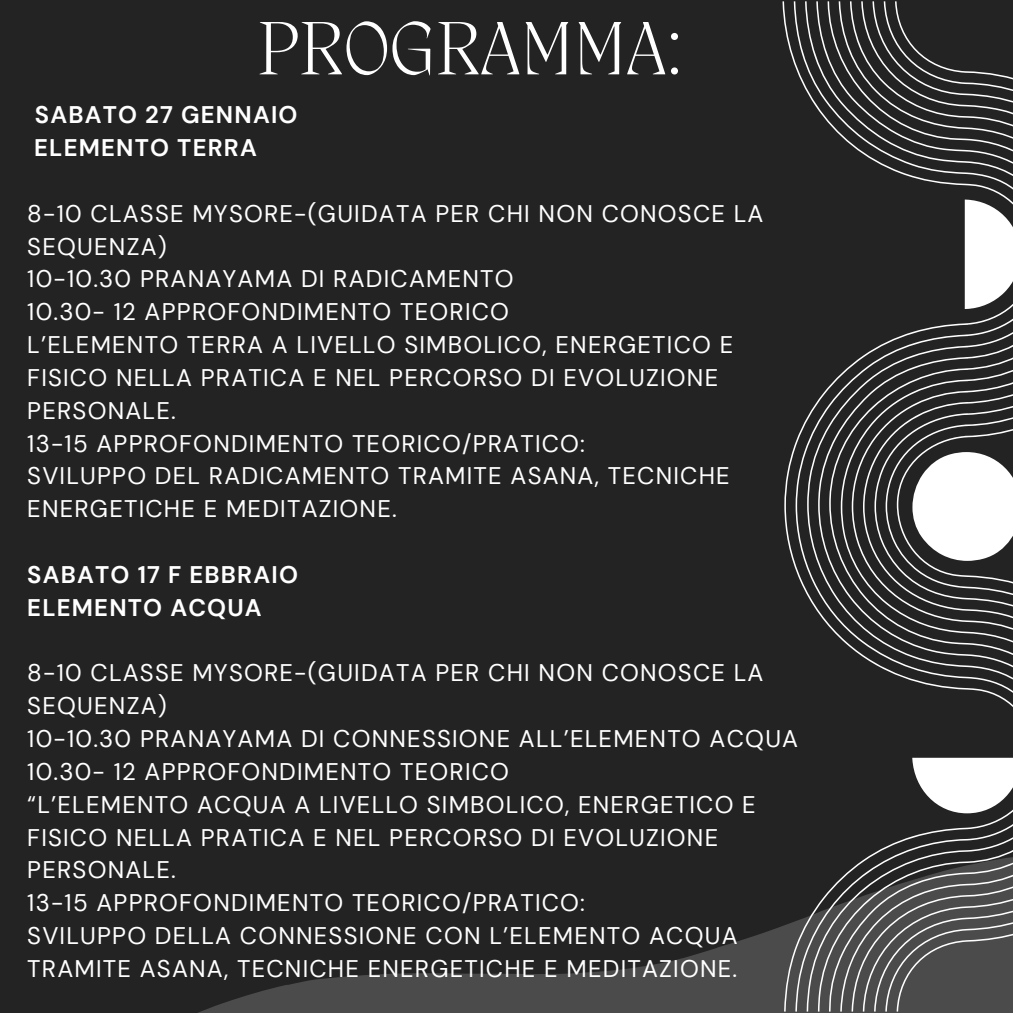
<style>
.page{position:relative;width:1013px;height:1013px;background:#fff}
.page>*{position:absolute;margin:0;border:0;box-sizing:border-box;transform-origin:0 0}
.t1{font:200 77.5px "Migra";color:#fff}
.t2{font:24px/32.8px "DM Sans";letter-spacing:.05em;color:#fff}
.t3{font:700 24px "DM Sans";letter-spacing:.05em;color:#fff}
</style>
<div class="page">
<div style="left:0;top:0;width:1012px;height:1012px;background:#232323"></div>
<svg style="left:200px;top:926px;width:812px;height:86px"></svg>
<svg style="left:782px;top:1px;width:23px;height:1010px"></svg>
<svg style="left:805px;top:1px;width:56px;height:1010px"></svg>
<svg style="left:861px;top:1px;width:11px;height:1010px"></svg>
<svg style="left:872px;top:1px;width:140px;height:1010px"></svg>
<svg style="left:964px;top:199px;width:48px;height:110px;background:#dcdcdc"></svg>
<svg style="left:912px;top:757px;width:100px;height:56px"></svg>
<p class="t1" style="left:257px;top:12px;width:427px">PROGRAMMA:</p>
<p class="t3" style="left:35px;top:99px;width:264px">SABATO 27 GENNAIO</p>
<p class="t3" style="left:34px;top:132px;width:224px">ELEMENTO TERRA</p>
<p class="t2" style="left:27px;top:197px;width:737px">8-10 CLASSE MYSORE-(GUIDATA PER CHI NON CONOSCE LA<br>SEQUENZA)</p>
<p class="t2" style="left:27px;top:263px;width:488px">10-10.30 PRANAYAMA DI RADICAMENTO</p>
<p class="t2" style="left:27px;top:296px;width:483px">10.30- 12 APPROFONDIMENTO TEORICO</p>
<p class="t2" style="left:27px;top:328px;width:707px">L’ELEMENTO TERRA A LIVELLO SIMBOLICO, ENERGETICO E<br>FISICO NELLA PRATICA E NEL PERCORSO DI EVOLUZIONE<br>PERSONALE.</p>
<p class="t2" style="left:27px;top:427px;width:559px">13-15 APPROFONDIMENTO TEORICO/PRATICO:</p>
<p class="t2" style="left:27px;top:460px;width:704px">SVILUPPO DEL RADICAMENTO TRAMITE ASANA, TECNICHE<br>ENERGETICHE E MEDITAZIONE.</p>
<p class="t3" style="left:27px;top:559px;width:272px">SABATO 17 F EBBRAIO</p>
<p class="t3" style="left:27px;top:592px;width:236px">ELEMENTO ACQUA</p>
<p class="t2" style="left:27px;top:656px;width:737px">8-10 CLASSE MYSORE-(GUIDATA PER CHI NON CONOSCE LA<br>SEQUENZA)</p>
<p class="t2" style="left:27px;top:722px;width:772px">10-10.30 PRANAYAMA DI CONNESSIONE ALL’ELEMENTO ACQUA</p>
<p class="t2" style="left:27px;top:755px;width:483px">10.30- 12 APPROFONDIMENTO TEORICO</p>
<p class="t2" style="left:27px;top:788px;width:730px">“L’ELEMENTO ACQUA A LIVELLO SIMBOLICO, ENERGETICO E<br>FISICO NELLA PRATICA E NEL PERCORSO DI EVOLUZIONE<br>PERSONALE.</p>
<p class="t2" style="left:27px;top:886px;width:559px">13-15 APPROFONDIMENTO TEORICO/PRATICO:</p>
<p class="t2" style="left:27px;top:919px;width:712px">SVILUPPO DELLA CONNESSIONE CON L’ELEMENTO ACQUA<br>TRAMITE ASANA, TECNICHE ENERGETICHE E MEDITAZIONE.</p>
</div>
